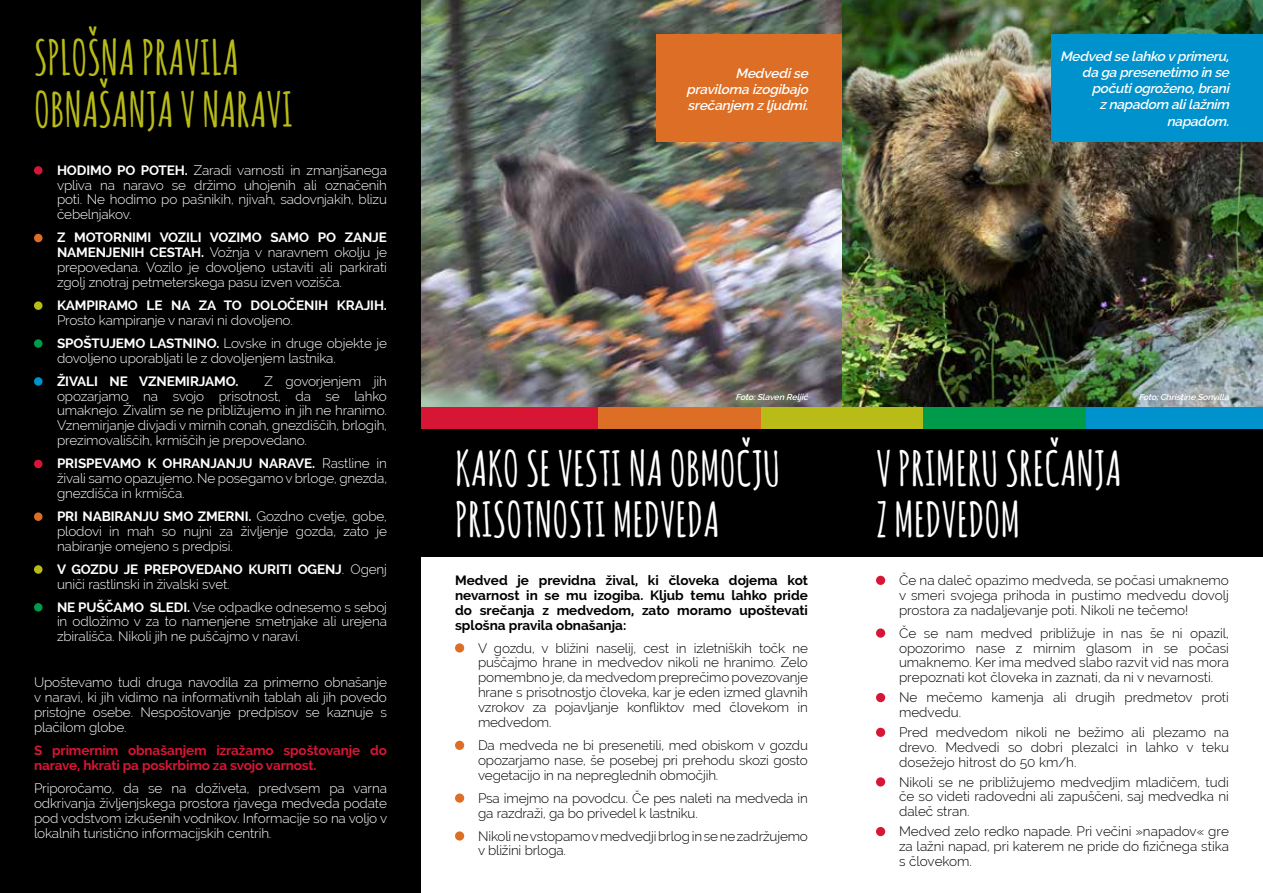
<style>
.page{position:relative;width:1263px;height:893px;background:#fff}
.page>*{position:absolute;margin:0;border:0;box-sizing:border-box;transform-origin:0 0}
.t1{font:700 47.4px/51.4px "Amatic SC";color:#fff}
.t2{font:700 47.4px/51.4px "Amatic SC";color:#b9bc17}
.t3{font:300 13.5px/14.9px "Raleway";letter-spacing:-.01em;color:#fff;text-align:justify}
.t4{font:300 13.5px/14.9px "Raleway";letter-spacing:-.01em;color:#000;text-align:justify}
.t5{font:700 13.5px/14.9px "Raleway";color:#000;text-align:justify}
.t6{font:italic 600 13.5px/16.2px "Raleway";color:#fff;text-align:right}
.t7{font:700 13.5px/14.9px "Raleway";letter-spacing:-.01em;color:#d71635}
.t8{font:700 13.5px "Raleway";letter-spacing:-.01em;color:#fff}
.t9{font:italic 600 8.55px "Raleway";color:#fff}
.s1{font-weight:700}
</style>
<div class="page">
<img style="left:421px;top:0;width:842px;height:407px">
<div style="left:0;top:0;width:421px;height:893px;background:#000"></div>
<div style="left:842px;top:423px;width:421px;height:134px;background:#000"></div>
<div style="left:421px;top:423px;width:421px;height:134px;background:#000"></div>
<div style="left:34px;top:166px;width:9px;height:9px;background:#d71635;border-radius:50%"></div>
<div style="left:34px;top:234px;width:9px;height:8px;background:#dd6e25;border-radius:50%"></div>
<div style="left:34px;top:301px;width:9px;height:9px;background:#b9bc17;border-radius:50%"></div>
<div style="left:34px;top:339px;width:9px;height:9px;background:#009a4b;border-radius:50%"></div>
<div style="left:34px;top:377px;width:9px;height:9px;background:#0092cc;border-radius:50%"></div>
<div style="left:34px;top:460px;width:9px;height:8px;background:#d71635;border-radius:50%"></div>
<div style="left:34px;top:512px;width:9px;height:9px;background:#dd6e25;border-radius:50%"></div>
<div style="left:34px;top:565px;width:9px;height:9px;background:#b9bc17;border-radius:50%"></div>
<div style="left:34px;top:603px;width:9px;height:9px;background:#009a4b;border-radius:50%"></div>
<div style="left:876px;top:576px;width:9px;height:9px;background:#d71635;border-radius:50%"></div>
<div style="left:876px;top:628px;width:9px;height:10px;background:#d71635;border-radius:50%"></div>
<div style="left:876px;top:693px;width:9px;height:9px;background:#d71635;border-radius:50%"></div>
<div style="left:876px;top:728px;width:9px;height:9px;background:#d71635;border-radius:50%"></div>
<div style="left:876px;top:777px;width:9px;height:9px;background:#d71635;border-radius:50%"></div>
<div style="left:876px;top:827px;width:9px;height:9px;background:#d71635;border-radius:50%"></div>
<div style="left:455px;top:643px;width:9px;height:10px;background:#dd6e25;border-radius:50%"></div>
<div style="left:455px;top:741px;width:9px;height:9px;background:#dd6e25;border-radius:50%"></div>
<div style="left:455px;top:793px;width:9px;height:10px;background:#dd6e25;border-radius:50%"></div>
<div style="left:455px;top:831px;width:9px;height:10px;background:#dd6e25;border-radius:50%"></div>
<div style="left:1086px;top:407px;width:177px;height:22px;background:#0092cc"></div>
<div style="left:923px;top:407px;width:163px;height:22px;background:#009a4b"></div>
<div style="left:760px;top:407px;width:163px;height:22px;background:#b9bc17"></div>
<div style="left:598px;top:407px;width:162px;height:22px;background:#dd6e25"></div>
<div style="left:421px;top:407px;width:177px;height:22px;background:#d71635"></div>
<div style="left:1052px;top:34px;width:211px;height:107px;background:#0092cc"></div>
<div style="left:656px;top:34px;width:186px;height:107px;background:#dd6e25"></div>
<h1 class="t2" style="left:34px;top:30px;width:261px">SPLOŠNA PRAVILA<br>OBNAŠANJA V NARAVI</h1>
<p class="t3" style="left:57px;top:162px;width:331px"><span class="s1">HODIMO PO POTEH.</span> Zaradi varnosti in zmanjšanega vpliva na naravo se držimo uhojenih ali označenih poti. Ne hodimo po pašnikih, njivah, sadovnjakih, blizu čebelnjakov.</p>
<p class="t3" style="left:57px;top:230px;width:331px"><span class="s1">Z MOTORNIMI VOZILI VOZIMO SAMO PO ZANJE NAMENJENIH CESTAH.</span> Vožnja v naravnem okolju je prepovedana. Vozilo je dovoljeno ustaviti ali parkirati zgolj znotraj petmeterskega pasu izven vozišča.</p>
<p class="t8" style="left:57px;top:297px;width:331px">KAMPIRAMO LE NA ZA TO DOLOČENIH KRAJIH.</p>
<p class="t3" style="left:57px;top:308px;width:331px;line-height:23px">Prosto kampiranje v naravi ni dovoljeno.<br><span class="s1">SPOŠTUJEMO LASTNINO.</span> Lovske in druge objekte je</p>
<p class="t3" style="left:57px;top:350px;width:280px">dovoljeno uporabljati le z dovoljenjem lastnika.</p>
<p class="t8" style="left:57px;top:373px;width:183px">ŽIVALI NE VZNEMIRJAMO.</p>
<p class="t3" style="left:57px;top:373px;width:331px;text-indent:207px">Z govorjenjem jih opozarjamo na svojo prisotnost, da se lahko umaknejo. Živalim se ne približujemo in jih ne hranimo.<br>Vznemirjanje divjadi v mirnih conah, gnezdiščih, brlogih, prezimovališčih, krmiščih je prepovedano.</p>
<p class="t3" style="left:57px;top:456px;width:331px"><span class="s1">PRISPEVAMO K OHRANJANJU NARAVE.</span> Rastline in živali samo opazujemo. Ne posegamo v brloge, gnezda, gnezdišča in krmišča.</p>
<p class="t3" style="left:57px;top:509px;width:331px"><span class="s1">PRI NABIRANJU SMO ZMERNI.</span> Gozdno cvetje, gobe, plodovi in mah so nujni za življenje gozda, zato je nabiranje omejeno s predpisi.</p>
<p class="t3" style="left:57px;top:561px;width:331px"><span class="s1">V GOZDU JE PREPOVEDANO KURITI OGENJ</span>. Ogenj uniči rastlinski in živalski svet.</p>
<p class="t3" style="left:57px;top:599px;width:331px"><span class="s1">NE PUŠČAMO SLEDI.</span> Vse odpadke odnesemo s seboj in odložimo v za to namenjene smetnjake ali urejena zbirališča. Nikoli jih ne puščajmo v naravi.</p>
<p class="t3" style="left:34px;top:675px;width:354px">Upoštevamo tudi druga navodila za primerno obnašanje v naravi, ki jih vidimo na informativnih tablah ali jih povedo pristojne osebe. Nespoštovanje predpisov se kaznuje s plačilom globe.</p>
<p class="t7" style="left:34px;top:743px;width:354px">S primernim obnašanjem izražamo spoštovanje do narave, hkrati pa poskrbimo za svojo varnost.</p>
<p class="t3" style="left:34px;top:781px;width:355px">Priporočamo, da se na doživeta, predvsem pa varna odkrivanja življenjskega prostora rjavega medveda podate pod vodstvom izkušenih vodnikov. Informacije so na voljo v lokalnih turistično informacijskih centrih.</p>
<p class="t6" style="left:686px;top:65px;width:127px;text-align:justify;text-indent:49px">Medvedise praviloma izogibajo srečanjem zljudmi.</p>
<p class="t6" style="left:1060px;top:48px;width:174px">Medved se lahko vprimeru, da ga presenetimo in se počutiogroženo,brani znapadom alilažnim napadom.</p>
<p class="t9" style="left:735px;top:392px;width:76px">Foto:Slaven Relj ić</p>
<h1 class="t1" style="left:455px;top:441px;width:327px">KAKO SE VESTI NA OBMOČJU<br>PRISOTNOSTI MEDVEDA</h1>
<p class="t5" style="left:455px;top:573px;width:354px">Medved je previdna žival, ki človeka dojema kot nevarnost in se mu izogiba. Kljub temu lahko pride do srečanja z medvedom, zato moramo upoštevati splošna pravila obnašanja:</p>
<p class="t4" style="left:478px;top:640px;width:331px">V gozdu, v bližini naselij, cest in izletniških točk ne puščajmo hrane in medvedov nikoli ne hranimo. Zelo pomembno je, da medvedom preprečimo povezovanje hrane s prisotnostjo človeka, kar je eden izmed glavnih vzrokov za pojavljanje konfliktov med človekom in medvedom.</p>
<p class="t4" style="left:478px;top:738px;width:331px">Da medveda ne bi presenetili, med obiskom v gozdu opozarjamo nase, še posebej pri prehodu skozi gosto vegetacijo in na nepreglednih območjih.</p>
<p class="t4" style="left:478px;top:790px;width:331px">Psa imejmo na povodcu. Če pes naleti na medveda in ga razdraži, ga bo privedel k lastniku.</p>
<p class="t4" style="left:478px;top:828px;width:331px">Nikoli ne vstopamo v medvedji brlog in se ne zadržujemo v bližini brloga.</p>
<p class="t9" style="left:1139px;top:392px;width:94px">Foto:Christine Sonvilla</p>
<h1 class="t1" style="left:876px;top:441px;width:247px">V PRIMERU SREČANJA<br>Z MEDVEDOM</h1>
<p class="t4" style="left:899px;top:573px;width:331px">Če na daleč opazimo medveda, se počasi umaknemo v smeri svojega prihoda in pustimo medvedu dovolj prostora za nadaljevanje poti. Nikoli ne tečemo!</p>
<p class="t4" style="left:899px;top:625px;width:331px">Če se nam medved približuje in nas še ni opazil, opozorimo nase z mirnim glasom in se počasi umaknemo. Ker ima medved slabo razvit vid nas mora prepoznati kot človeka in zaznati, da ni v nevarnosti.</p>
<p class="t4" style="left:899px;top:690px;width:331px">Ne mečemo kamenja ali drugih predmetov proti medvedu.</p>
<p class="t4" style="left:899px;top:725px;width:331px">Pred medvedom nikoli ne bežimo ali plezamo na drevo. Medvedi so dobri plezalci in lahko v teku dosežejo hitrost do 50 km/h.</p>
<p class="t4" style="left:899px;top:774px;width:331px">Nikoli se ne približujemo medvedjim mladičem, tudi če so videti radovedni ali zapuščeni, saj medvedka ni daleč stran.</p>
<p class="t4" style="left:899px;top:824px;width:331px">Medved zelo redko napade. Pri večini »napadov« gre za lažni napad, pri katerem ne pride do fizičnega stika s človekom.</p>
</div>
